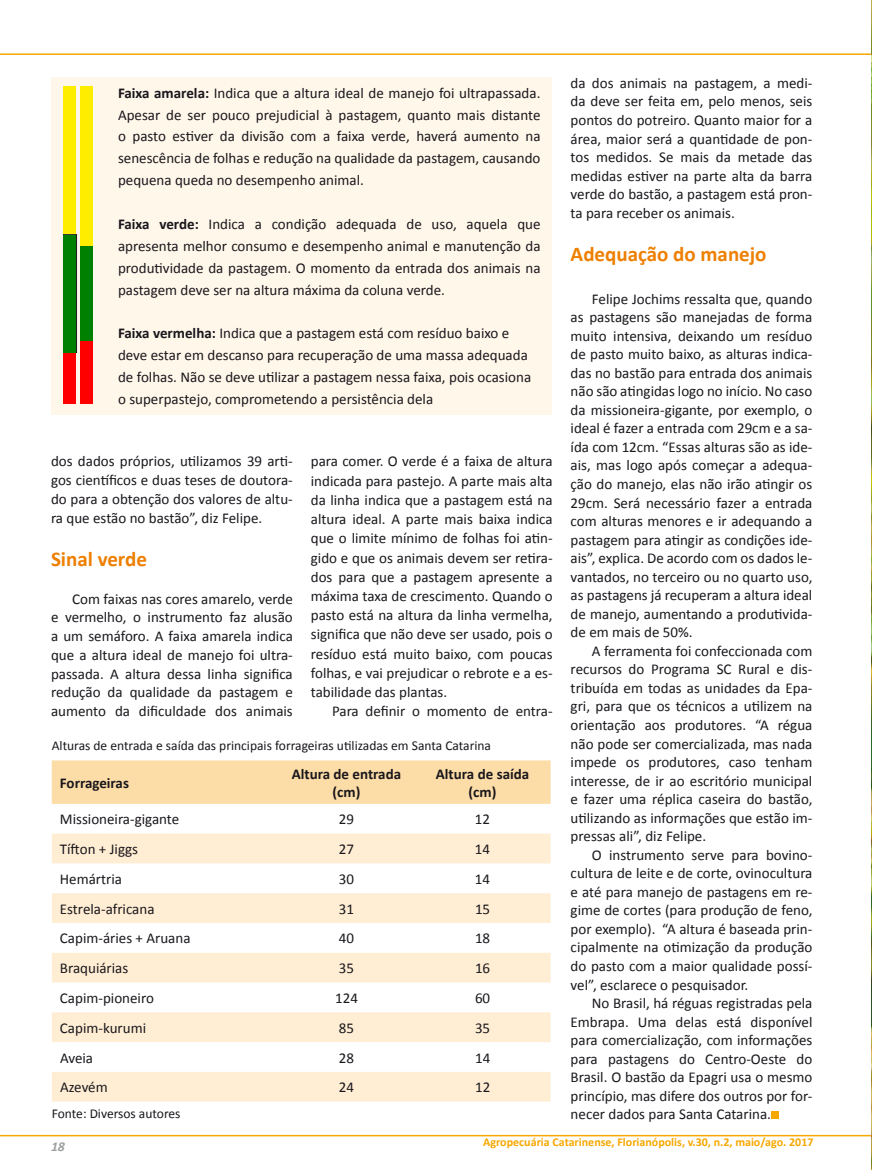
<style>
.page{position:relative;width:872px;height:1170px;background:#fff}
.page>*{position:absolute;margin:0;border:0;box-sizing:border-box;transform-origin:0 0}
.t1{font:700 21px "Calibri";color:#ee7f00}
.t2{font:15px/18.6px "Calibri";color:#1a171c;text-align:justify}
.t3{font:700 15px/18px "Calibri";color:#1a171c;text-align:center}
.t4{font:13.5px "Calibri";color:#1a171c}
.t5{font:italic 700 13.5px "Calibri";color:#9c9e9f}
.t6{font:700 12px "Calibri";color:#f7a800}
.s1{font-weight:700}
</style>
<div class="page">
<hr style="left:0;top:53px;width:872px;height:2px;background:#f7a800">
<hr style="left:0;top:1134px;width:872px;height:2px;background:#f7a800">
<div style="left:52px;top:77px;width:500px;height:338px;background:#fff7ea"></div>
<div style="left:64px;top:86px;width:12px;height:148px;background:#ffed00"></div>
<div style="left:63px;top:234px;width:14px;height:119px;border:1px solid #1a171c"></div>
<div style="left:64px;top:235px;width:12px;height:117px;background:#008000"></div>
<div style="left:64px;top:353px;width:12px;height:51px;background:#f00"></div>
<div style="left:80px;top:86px;width:13px;height:160px;background:#ffed00"></div>
<div style="left:80px;top:246px;width:13px;height:95px;background:#008000"></div>
<div style="left:80px;top:341px;width:13px;height:63px;background:#f00"></div>
<div style="left:52px;top:760px;width:498px;height:43px;background:#fddda7"></div>
<svg style="left:52px;top:833px;width:498px;height:268px;fill:#ffeed4"></svg>
<img style="left:871px;top:0;width:1px;height:1169px">
<div style="left:771px;top:1111px;width:7px;height:7px;background:#f7a800"></div>
<p class="t2" style="left:570px;top:73px;width:243px">da dos animais na pastagem, a medi&shy;da deve ser feita em, pelo menos, seis pontos do potreiro. Quanto maior for a área, maior será a quantidade de pon&shy;tos medidos. Se mais da metade das medidas estiver na parte alta da barra verde do bastão, a pastagem está pron&shy;ta para receber os animais.</p>
<h1 class="t1" style="left:570px;top:239px;width:197px">Adequação do manejo</h1>
<p class="t2" style="left:570px;top:289px;width:243px;text-indent:21px">Felipe Jochims ressalta que, quando as pastagens são manejadas de forma muito intensiva, deixando um resíduo de pasto muito baixo, as alturas indica&shy;das no bastão para entrada dos animais não são atingidas logo no início. No caso da missioneira-gigante, por exemplo, o ideal é fazer a entrada com 29cm e a sa&shy;ída com 12cm. “Essas alturas são as ide&shy;ais, mas logo após começar a adequa&shy;ção do manejo, elas não irão atingir os 29cm. Será necessário fazer a entrada com alturas menores e ir adequando a pastagem para atingir as condições ide&shy;ais”, explica. De acordo com os dados le&shy;vantados, no terceiro ou no quarto uso, as pastagens já recuperam a altura ideal de manejo, aumentando a produtivida&shy;de em mais de 50%.</p>
<p class="t2" style="left:570px;top:641px;width:243px;text-indent:21px">A ferramenta foi confeccionada com recursos do Programa SC Rural e dis&shy;tribuída em todas as unidades da Epa&shy;gri, para que os técnicos a utilizem na orientação aos produtores. “A régua não pode ser comercializada, mas nada impede os produtores, caso tenham interesse, de ir ao escritório municipal e fazer uma réplica caseira do bastão, utilizando as informações que estão im&shy;pressas ali”, diz Felipe.</p>
<p class="t2" style="left:570px;top:845px;width:243px;text-indent:21px">O instrumento serve para bovino&shy;cultura de leite e de corte, ovinocultura e até para manejo de pastagens em re&shy;gime de cortes (para produção de feno, por exemplo). “A altura é baseada prin&shy;cipalmente na otimização da produção do pasto com a maior qualidade possí&shy;vel”, esclarece o pesquisador.</p>
<p class="t2" style="left:570px;top:993px;width:243px;text-indent:21px">No Brasil, há réguas registradas pela Embrapa. Uma delas está disponível para comercialização, com informações para pastagens do Centro-Oeste do Brasil. O bastão da Epagri usa o mesmo princípio, mas difere dos outros por for&shy;necer dados para Santa Catarina.</p>
<p class="t2" style="left:118px;top:81px;width:424px;line-height:21.9px"><span class="s1">Faixa amarela:</span> Indica que a altura ideal de manejo foi ultrapassada.<br>Apesar de ser pouco prejudicial à pastagem, quanto mais distante o pasto estiver da divisão com a faixa verde, haverá aumento na senescência de folhas e redução na qualidade da pastagem, causando pequena queda no desempenho animal.</p>
<p class="t2" style="left:118px;top:212px;width:424px;line-height:21.9px"><span class="s1">Faixa verde:</span> Indica a condição adequada de uso, aquela que apresenta melhor consumo e desempenho animal e manutenção da produtividade da pastagem. O momento da entrada dos animais na pastagem deve ser na altura máxima da coluna verde.</p>
<p class="t2" style="left:118px;top:322px;width:415px;line-height:21.9px;text-align:left"><span class="s1">Faixa vermelha:</span> Indica que a pastagem está com resíduo baixo e deve estar em descanso para recuperação de uma massa adequada de folhas. Não se deve utilizar a pastagem nessa faixa, pois ocasiona o superpastejo, comprometendo a persistência dela</p>
<p class="t2" style="left:51px;top:451px;width:243px">dos dados próprios, utilizamos 39 arti&shy;gos científicos e duas teses de doutora&shy;do para a obtenção dos valores de altu&shy;ra que estão no bastão”, diz Felipe.</p>
<h1 class="t1" style="left:51px;top:544px;width:97px">Sinal verde</h1>
<p class="t2" style="left:51px;top:589px;width:243px;text-indent:21px">Com faixas nas cores amarelo, verde e vermelho, o instrumento faz alusão a um semáforo. A faixa amarela indica que a altura ideal de manejo foi ultra&shy;passada. A altura dessa linha significa redução da qualidade da pastagem e aumento da dificuldade dos animais</p>
<p class="t2" style="left:311px;top:451px;width:243px;line-height:19.2px">para comer. O verde é a faixa de altura indicada para pastejo. A parte mais alta da linha indica que a pastagem está na altura ideal. A parte mais baixa indica que o limite mínimo de folhas foi atin&shy;gido e que os animais devem ser retira&shy;dos para que a pastagem apresente a máxima taxa de crescimento. Quando o pasto está na altura da linha vermelha, significa que não deve ser usado, pois o resíduo está muito baixo, com poucas folhas, e vai prejudicar o rebrote e a es&shy;tabilidade das plantas.</p>
<p class="t2" style="left:332px;top:701px;width:222px">Para definir o momento de entra-</p>
<p class="t4" style="left:52px;top:736px;width:441px">Alturas de entrada e saída das principais forrageiras utilizadas em Santa Catarina</p>
<p class="t3" style="left:60px;top:773px;width:71px">Forrageiras</p>
<p class="t3" style="left:292px;top:764px;width:111px">Altura de entrada (cm)</p>
<p class="t3" style="left:436px;top:764px;width:95px">Altura de saída (cm)</p>
<p class="t2" style="left:60px;top:809px;width:121px">Missioneira-gigante</p>
<p class="t2" style="left:339px;top:809px;width:17px">29</p>
<p class="t2" style="left:475px;top:809px;width:17px">12</p>
<p class="t2" style="left:60px;top:839px;width:80px">Tífton + Jiggs</p>
<p class="t2" style="left:339px;top:839px;width:17px">27</p>
<p class="t2" style="left:475px;top:839px;width:17px">14</p>
<p class="t2" style="left:60px;top:869px;width:64px">Hemártria</p>
<p class="t2" style="left:339px;top:869px;width:17px">30</p>
<p class="t2" style="left:475px;top:869px;width:17px">14</p>
<p class="t2" style="left:60px;top:898px;width:96px">Estrela-africana</p>
<p class="t2" style="left:339px;top:898px;width:17px">31</p>
<p class="t2" style="left:475px;top:898px;width:17px">15</p>
<p class="t2" style="left:60px;top:928px;width:132px">Capim-áries + Aruana</p>
<p class="t2" style="left:339px;top:928px;width:17px">40</p>
<p class="t2" style="left:475px;top:928px;width:17px">18</p>
<p class="t2" style="left:60px;top:958px;width:70px">Braquiárias</p>
<p class="t2" style="left:339px;top:958px;width:17px">35</p>
<p class="t2" style="left:475px;top:958px;width:17px">16</p>
<p class="t2" style="left:60px;top:988px;width:95px">Capim-pioneiro</p>
<p class="t2" style="left:335px;top:988px;width:24px">124</p>
<p class="t2" style="left:475px;top:988px;width:17px">60</p>
<p class="t2" style="left:60px;top:1018px;width:88px">Capim-kurumi</p>
<p class="t2" style="left:339px;top:1018px;width:17px">85</p>
<p class="t2" style="left:475px;top:1018px;width:17px">35</p>
<p class="t2" style="left:60px;top:1047px;width:35px">Aveia</p>
<p class="t2" style="left:339px;top:1047px;width:17px">28</p>
<p class="t2" style="left:475px;top:1047px;width:17px">14</p>
<p class="t2" style="left:60px;top:1077px;width:49px">Azevém</p>
<p class="t2" style="left:339px;top:1077px;width:17px">24</p>
<p class="t2" style="left:475px;top:1077px;width:17px">12</p>
<p class="t4" style="left:52px;top:1104px;width:130px">Fonte: Diversos autores</p>
<p class="t6" style="left:483px;top:1133px;width:332px">Agropecuária Catarinense, Florianópolis, v.30, n.2, maio/ago. 2017</p>
<p class="t5" style="left:51px;top:1137px;width:15px">18</p>
</div>
